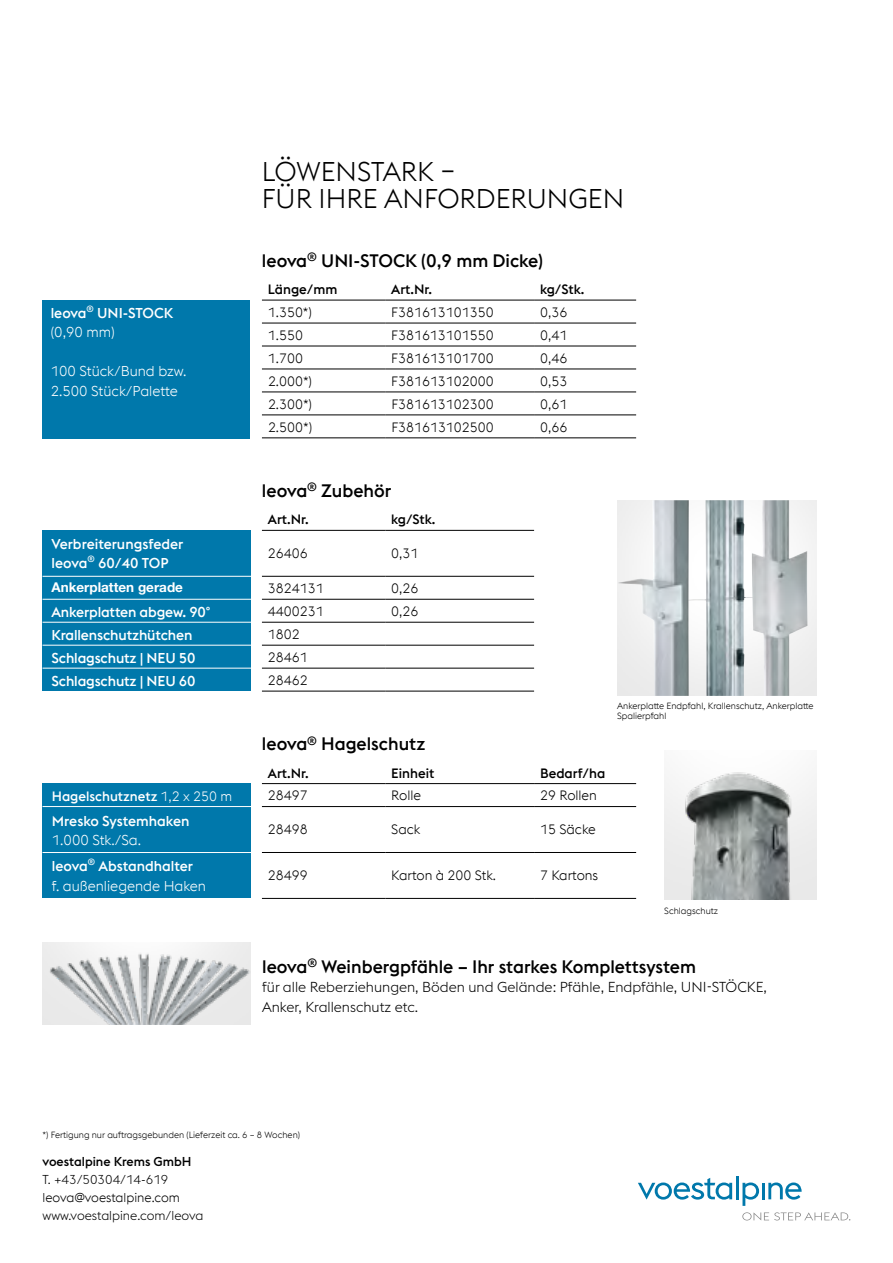
<style>
.page{position:relative;width:893px;height:1263px;background:#fff}
.page>*{position:absolute;margin:0;border:0;box-sizing:border-box;transform-origin:0 0}
.t1{font:300 27px/27px "voestalpine";color:#000}
.t2{font:500 18px "voestalpine";color:#000}
.t3{font:500 14.25px/23px "voestalpine";letter-spacing:-.01em;color:#fff}
.t4{font:300 14.25px/19.5px "voestalpine";color:#000}
.t5{font:300 14.25px/19.5px "voestalpine";color:#fff}
.t6{font:300 13.5px/23px "voestalpine";color:#000}
.t7{font:500 13.5px "voestalpine";color:#000}
.t8{font:500 13.5px "voestalpine";color:#fff}
.t9{font:700 13.5px "Helvetica Neue LT Std";color:#fff}
.t10{font:300 12.75px "voestalpine";color:#000}
.t11{font:300 12.75px "voestalpine";color:#000}
.t12{font:500 12.75px "voestalpine";color:#000}
.t13{font:300 9px/10.5px "voestalpine";color:#000}
.s1{font-weight:300}
</style>
<div class="page">
<div style="left:617px;top:500px;width:200px;height:196px;background:#f0f0f0"></div>
<img style="left:689px;top:500px;width:63px;height:196px">
<img style="left:618px;top:500px;width:71px;height:196px">
<img style="left:752px;top:500px;width:55px;height:196px">
<img style="left:674px;top:758px;width:133px;height:142px">
<svg style="left:638px;top:1178px;width:94px;height:21px"></svg>
<hr style="left:736px;top:1176px;width:3px;height:23px;background:#0078ab">
<svg style="left:742px;top:1182px;width:17px;height:24px"></svg>
<hr style="left:762px;top:1183px;width:3px;height:16px;background:#0078ab">
<svg style="left:768px;top:1182px;width:34px;height:17px"></svg>
<svg style="left:742px;top:1212px;width:108px;height:8px"></svg>
<hr style="left:262px;top:300px;width:123px;height:1px;background:#000">
<hr style="left:385px;top:300px;width:149px;height:1px;background:#000">
<hr style="left:534px;top:300px;width:102px;height:1px;background:#000">
<hr style="left:262px;top:323px;width:123px;height:1px;background:#000">
<hr style="left:385px;top:323px;width:149px;height:1px;background:#000">
<hr style="left:534px;top:323px;width:102px;height:1px;background:#000">
<hr style="left:262px;top:346px;width:123px;height:1px;background:#000">
<hr style="left:385px;top:346px;width:149px;height:1px;background:#000">
<hr style="left:534px;top:346px;width:102px;height:1px;background:#000">
<hr style="left:262px;top:369px;width:123px;height:1px;background:#000">
<hr style="left:385px;top:369px;width:149px;height:1px;background:#000">
<hr style="left:534px;top:369px;width:102px;height:1px;background:#000">
<hr style="left:262px;top:392px;width:123px;height:1px;background:#000">
<hr style="left:385px;top:392px;width:149px;height:1px;background:#000">
<hr style="left:534px;top:392px;width:102px;height:1px;background:#000">
<hr style="left:262px;top:415px;width:123px;height:1px;background:#000">
<hr style="left:385px;top:415px;width:149px;height:1px;background:#000">
<hr style="left:534px;top:415px;width:102px;height:1px;background:#000">
<hr style="left:262px;top:438px;width:123px;height:1px;background:#000">
<hr style="left:385px;top:438px;width:149px;height:1px;background:#000">
<hr style="left:534px;top:438px;width:102px;height:1px;background:#000">
<hr style="left:262px;top:783px;width:123px;height:1px;background:#000">
<hr style="left:385px;top:783px;width:149px;height:1px;background:#000">
<hr style="left:534px;top:783px;width:102px;height:1px;background:#000">
<hr style="left:262px;top:806px;width:123px;height:1px;background:#000">
<hr style="left:385px;top:806px;width:149px;height:1px;background:#000">
<hr style="left:534px;top:806px;width:102px;height:1px;background:#000">
<hr style="left:262px;top:852px;width:123px;height:1px;background:#000">
<hr style="left:385px;top:852px;width:149px;height:1px;background:#000">
<hr style="left:534px;top:852px;width:102px;height:1px;background:#000">
<hr style="left:262px;top:898px;width:123px;height:1px;background:#000">
<hr style="left:385px;top:898px;width:149px;height:1px;background:#000">
<hr style="left:534px;top:898px;width:102px;height:1px;background:#000">
<hr style="left:262px;top:530px;width:123px;height:1px;background:#000">
<hr style="left:385px;top:530px;width:149px;height:1px;background:#000">
<hr style="left:262px;top:576px;width:123px;height:1px;background:#000">
<hr style="left:385px;top:576px;width:149px;height:1px;background:#000">
<hr style="left:262px;top:599px;width:123px;height:1px;background:#000">
<hr style="left:385px;top:599px;width:149px;height:1px;background:#000">
<hr style="left:262px;top:622px;width:123px;height:1px;background:#000">
<hr style="left:385px;top:622px;width:149px;height:1px;background:#000">
<hr style="left:262px;top:645px;width:123px;height:1px;background:#000">
<hr style="left:385px;top:645px;width:149px;height:1px;background:#000">
<hr style="left:262px;top:668px;width:123px;height:1px;background:#000">
<hr style="left:385px;top:668px;width:149px;height:1px;background:#000">
<hr style="left:262px;top:691px;width:123px;height:1px;background:#000">
<hr style="left:385px;top:691px;width:149px;height:1px;background:#000">
<div style="left:42px;top:300px;width:208px;height:138px;background:#0078ab"></div>
<div style="left:43px;top:783px;width:208px;height:115px;background:#0078ab"></div>
<div style="left:43px;top:530px;width:208px;height:161px;background:#0078ab"></div>
<hr style="left:43px;top:576px;width:208px;height:1px;background:#fff">
<hr style="left:43px;top:599px;width:208px;height:1px;background:#fff">
<hr style="left:43px;top:622px;width:208px;height:1px;background:#fff">
<hr style="left:43px;top:645px;width:208px;height:1px;background:#fff">
<hr style="left:43px;top:668px;width:208px;height:1px;background:#fff">
<hr style="left:43px;top:806px;width:208px;height:1px;background:#fff">
<hr style="left:43px;top:852px;width:208px;height:1px;background:#fff">
<img style="left:42px;top:948px;width:209px;height:76px">
<h1 class="t1" style="left:262px;top:158px;width:364px">LÖWENSTARK –<br>FÜR IHRE ANFORDERUNGEN</h1>
<p class="t3" style="left:51px;top:303px;width:124px;line-height:19.5px">leova<sup>®</sup> UNI-STOCK <span class="s1">(0,90 mm)</span></p>
<p class="t5" style="left:51px;top:361px;width:137px">100 Stück/Bund bzw.<br>2.500 Stück/Palette</p>
<p class="t3" style="left:52px;top:534px;width:133px;line-height:19.5px">Verbreiterungsfeder leova<sup>®</sup> 60/40 TOP</p>
<p class="t9" style="left:52px;top:579px;width:133px">Ankerplatten gerade</p>
<p class="t3" style="left:52px;top:600px;width:161px">Ankerplatten abgew. 90°<br>Krallenschutzhütchen<br>Schlagschutz | NEU 50<br>Schlagschutz | NEU 60</p>
<p class="t8" style="left:52px;top:788px;width:182px">Hagelschutznetz <span class="s1">1,2 x 250 m</span></p>
<p class="t3" style="left:52px;top:809px;width:139px">Mresko Systemhaken</p>
<p class="t3" style="left:52px;top:827px;width:143px;line-height:26.4px"><span class="s1">1.000 Stk./Sa.<br></span>leova<sup>®</sup> Abstandhalter</p>
<p class="t5" style="left:52px;top:876px;width:156px">f. außenliegende Haken</p>
<h2 class="t2" style="left:262px;top:249px;width:282px">leova<sup>®</sup> UNI-STOCK (0,9 mm Dicke)</h2>
<p class="t7" style="left:268px;top:281px;width:71px">Länge/mm</p>
<p class="t7" style="left:391px;top:281px;width:42px">Art.Nr.</p>
<p class="t7" style="left:540px;top:281px;width:46px">kg/Stk.</p>
<p class="t6" style="left:268px;top:301px;width:46px">1.350*)</p>
<p class="t6" style="left:391px;top:301px;width:104px">F381613101350</p>
<p class="t6" style="left:540px;top:301px;width:29px">0,36</p>
<p class="t6" style="left:268px;top:324px;width:37px">1.550</p>
<p class="t6" style="left:391px;top:324px;width:104px">F381613101550</p>
<p class="t6" style="left:540px;top:324px;width:29px">0,41</p>
<p class="t6" style="left:268px;top:347px;width:37px">1.700</p>
<p class="t6" style="left:391px;top:347px;width:104px">F381613101700</p>
<p class="t6" style="left:540px;top:347px;width:29px">0,46</p>
<p class="t6" style="left:268px;top:370px;width:46px">2.000*)</p>
<p class="t6" style="left:391px;top:370px;width:104px">F381613102000</p>
<p class="t6" style="left:540px;top:370px;width:29px">0,53</p>
<p class="t6" style="left:268px;top:393px;width:46px">2.300*)</p>
<p class="t6" style="left:391px;top:393px;width:104px">F381613102300</p>
<p class="t6" style="left:540px;top:393px;width:29px">0,61</p>
<p class="t6" style="left:268px;top:416px;width:46px">2.500*)</p>
<p class="t6" style="left:391px;top:416px;width:104px">F381613102500</p>
<p class="t6" style="left:540px;top:416px;width:29px">0,66</p>
<h2 class="t2" style="left:262px;top:480px;width:131px">leova<sup>®</sup> Zubehör</h2>
<p class="t7" style="left:268px;top:511px;width:42px">Art.Nr.</p>
<p class="t7" style="left:391px;top:511px;width:46px">kg/Stk.</p>
<p class="t6" style="left:268px;top:542px;width:41px">26406</p>
<p class="t6" style="left:391px;top:542px;width:29px">0,31</p>
<p class="t6" style="left:268px;top:577px;width:57px">3824131</p>
<p class="t6" style="left:391px;top:577px;width:29px">0,26</p>
<p class="t6" style="left:268px;top:600px;width:57px">4400231</p>
<p class="t6" style="left:391px;top:600px;width:29px">0,26</p>
<p class="t6" style="left:268px;top:623px;width:41px">1802<br>28461<br>28462</p>
<h2 class="t2" style="left:262px;top:733px;width:165px">leova<sup>®</sup> Hagelschutz</h2>
<p class="t7" style="left:268px;top:764px;width:42px">Art.Nr.</p>
<p class="t7" style="left:391px;top:764px;width:45px">Einheit</p>
<p class="t7" style="left:540px;top:764px;width:67px">Bedarf/ha</p>
<p class="t6" style="left:268px;top:784px;width:41px">28497</p>
<p class="t6" style="left:391px;top:784px;width:31px">Rolle</p>
<p class="t6" style="left:540px;top:784px;width:58px">29 Rollen</p>
<p class="t6" style="left:268px;top:818px;width:41px">28498</p>
<p class="t6" style="left:391px;top:818px;width:31px">Sack</p>
<p class="t6" style="left:540px;top:818px;width:57px">15 Säcke</p>
<p class="t6" style="left:268px;top:864px;width:41px">28499</p>
<p class="t6" style="left:391px;top:864px;width:106px">Karton à 200 Stk.</p>
<p class="t6" style="left:540px;top:864px;width:60px">7 Kartons</p>
<p class="t13" style="left:617px;top:700px;width:198px">Ankerplatte Endpfahl, Krallenschutz, Ankerplatte<br>Spalierpfahl</p>
<p class="t13" style="left:664px;top:905px;width:55px">Schlagschutz</p>
<h2 class="t2" style="left:262px;top:955px;width:435px">leova<sup>®</sup> Weinbergpfähle – Ihr starkes Komplettsystem</h2>
<p class="t4" style="left:262px;top:977px;width:506px">für alle Reberziehungen, Böden und Gelände: Pfähle, Endpfähle, UNI-STÖCKE,<br>Anker, Krallenschutz etc.</p>
<p class="t13" style="left:43px;top:1130px;width:259px">*) Fertigung nur auftragsgebunden (Lieferzeit ca. 6 – 8 Wochen)</p>
<p class="t12" style="left:43px;top:1154px;width:151px">voestalpine Krems GmbH</p>
<p class="t10" style="left:43px;top:1172px;width:127px">T. +43/50304/14-619</p>
<p class="t11" style="left:43px;top:1190px;width:139px">leova@voestalpine.com</p>
<p class="t10" style="left:43px;top:1208px;width:162px">www.voestalpine.com/leova</p>
</div>
